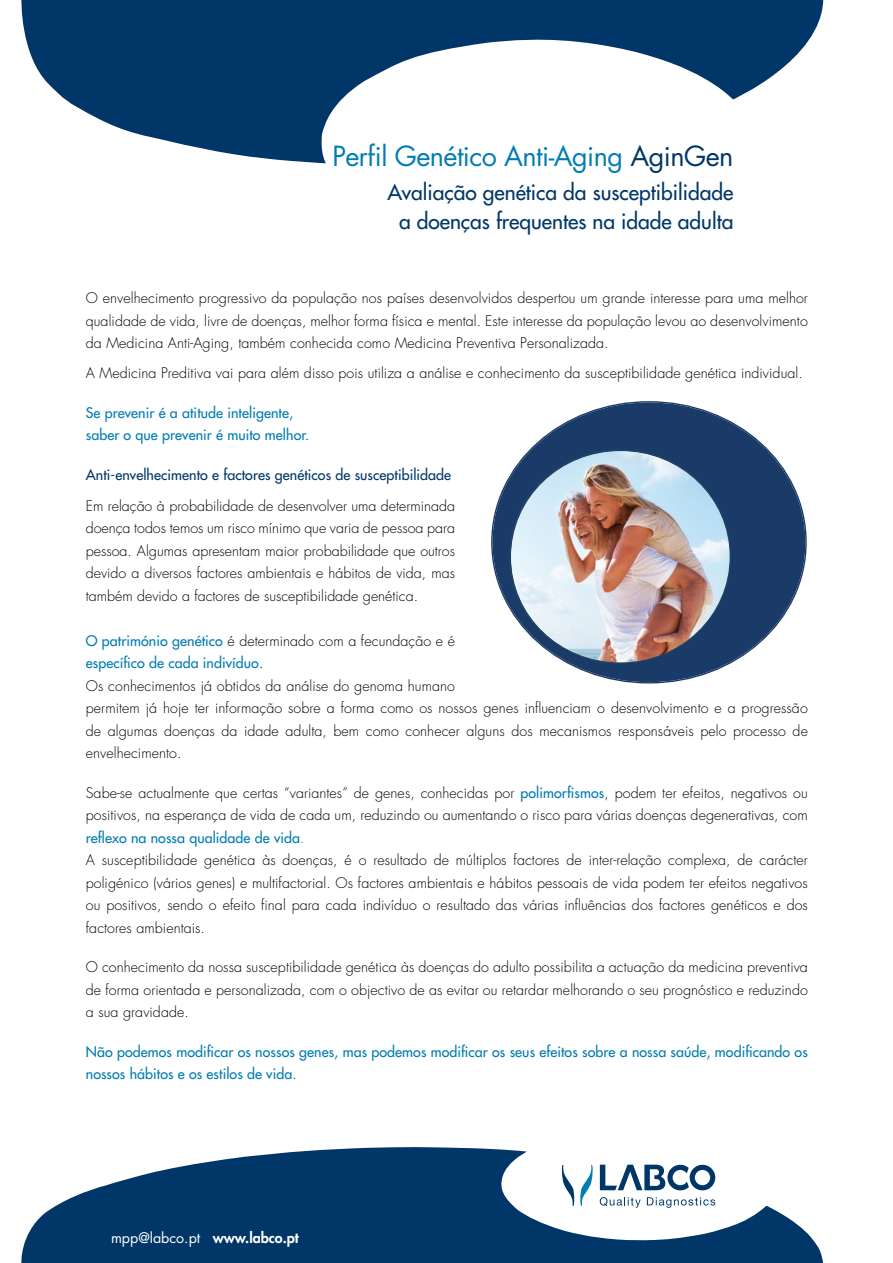
<style>
.page{position:relative;width:893px;height:1263px;background:#fff}
.page>*{position:absolute;margin:0;border:0;box-sizing:border-box;transform-origin:0 0}
.t1{font:27px "Futura Std";letter-spacing:-.02em;color:#007db1}
.t2{font:500 21px/28.5px "Futura Std";color:#003768;text-align:center}
.t3{font:300 14.25px/22.5px "Futura Std";letter-spacing:.005em;color:#000;text-align:justify}
.t4{font:500 14.25px/22.5px "Futura Std";letter-spacing:.005em;color:#007db1}
.t5{font:500 14.25px/31px "Futura Std";letter-spacing:.005em;color:#003768}
.t6{font:14.25px "Futura Std";color:#fff}
.s1{color:#003768}
.s2{font-weight:300;color:#000}
.s3{font-weight:500;color:#007db1}
.s4{color:#007db1}
.s5{font-weight:800}
</style>
<div class="page">
<svg style="left:21px;top:1147px;width:802px;height:116px;fill:#003768"></svg>
<svg style="left:21px;top:0;width:803px;height:163px;fill:#003768"></svg>
<svg style="left:562px;top:1165px;width:12px;height:41px"></svg>
<svg style="left:580px;top:1165px;width:13px;height:41px"></svg>
<svg style="left:600px;top:1197px;width:41px;height:11px"></svg>
<svg style="left:647px;top:1197px;width:68px;height:11px"></svg>
<svg style="left:600px;top:1164px;width:115px;height:26px"></svg>
<svg style="left:491px;top:401px;width:316px;height:282px;fill:#1a3a67"></svg>
<img style="left:509px;top:449px;width:222px;height:215px">
<p class="t1" style="left:332px;top:139px;width:403px">Perfil Genético Anti-Aging <span class="s1">AginGen</span></p>
<p class="t2" style="left:387px;top:178px;width:348px">Avaliação genética da susceptibilidade a doenças frequentes na idade adulta</p>
<p class="t3" style="left:86px;top:287px;width:724px">O envelhecimento progressivo da população nos países desenvolvidos despertou um grande interesse para uma melhor qualidade de vida, livre de doenças, melhor forma física e mental. Este interesse da população levou ao desenvolvimento da Medicina Anti-Aging, também conhecida como Medicina Preventiva Personalizada.</p>
<p class="t3" style="left:86px;top:362px;width:718px">A Medicina Preditiva vai para além disso pois utiliza a análise e conhecimento da susceptibilidade genética individual.</p>
<p class="t4" style="left:86px;top:401px;width:225px">Se prevenir é a atitude inteligente, saber o que prevenir é muito melhor.</p>
<p class="t5" style="left:86px;top:459px;width:371px">Anti-envelhecimento e factores genéticos de susceptibilidade<br><span class="s2">Em relação à probabilidade de desenvolver uma determinada</span></p>
<p class="t3" style="left:86px;top:517px;width:371px">doença todos temos um risco mínimo que varia de pessoa para pessoa. Algumas apresentam maior probabilidade que outros devido a diversos factores ambientais e hábitos de vida, mas também devido a factores de susceptibilidade genética.</p>
<p class="t3" style="left:86px;top:630px;width:724px;text-align:left"><span class="s3">O património genético</span> é determinado com a fecundação e é<br><span class="s3">específico de cada indivíduo.<br></span>Os conhecimentos já obtidos da análise do genoma humano<br>permitem já hoje ter informação sobre a forma como os nossos genes influenciam o desenvolvimento e a progressão de algumas doenças da idade adulta, bem como conhecer alguns dos mecanismos responsáveis pelo processo de envelhecimento.</p>
<p class="t3" style="left:86px;top:782px;width:724px;text-align:left">Sabe-se actualmente que certas “variantes” de genes, conhecidas por <span class="s3">polimorfismos</span>, podem ter efeitos, negativos ou positivos, na esperança de vida de cada um, reduzindo ou aumentando o risco para várias doenças degenerativas, com <span class="s3">reflexo na nossa qualidade de vida</span><span class="s4">.<br></span>A susceptibilidade genética às doenças, é o resultado de múltiplos factores de inter-relação complexa, de carácter poligénico (vários genes) e multifactorial. Os factores ambientais e hábitos pessoais de vida podem ter efeitos negativos ou positivos, sendo o efeito final para cada indivíduo o resultado das várias influências dos factores genéticos e dos factores ambientais.</p>
<p class="t3" style="left:86px;top:956px;width:724px">O conhecimento da nossa susceptibilidade genética às doenças do adulto possibilita a actuação da medicina preventiva de forma orientada e personalizada, com o objectivo de as evitar ou retardar melhorando o seu prognóstico e reduzindo a sua gravidade.</p>
<p class="t4" style="left:86px;top:1040px;width:723px">Não podemos modificar os nossos genes, mas podemos modificar os seus efeitos sobre a nossa saúde, modificando os nossos hábitos e os estilos de vida.</p>
<p class="t6" style="left:111px;top:1229px;width:189px">mpp@labco.pt <span class="s5">www.labco.pt</span></p>
</div>
